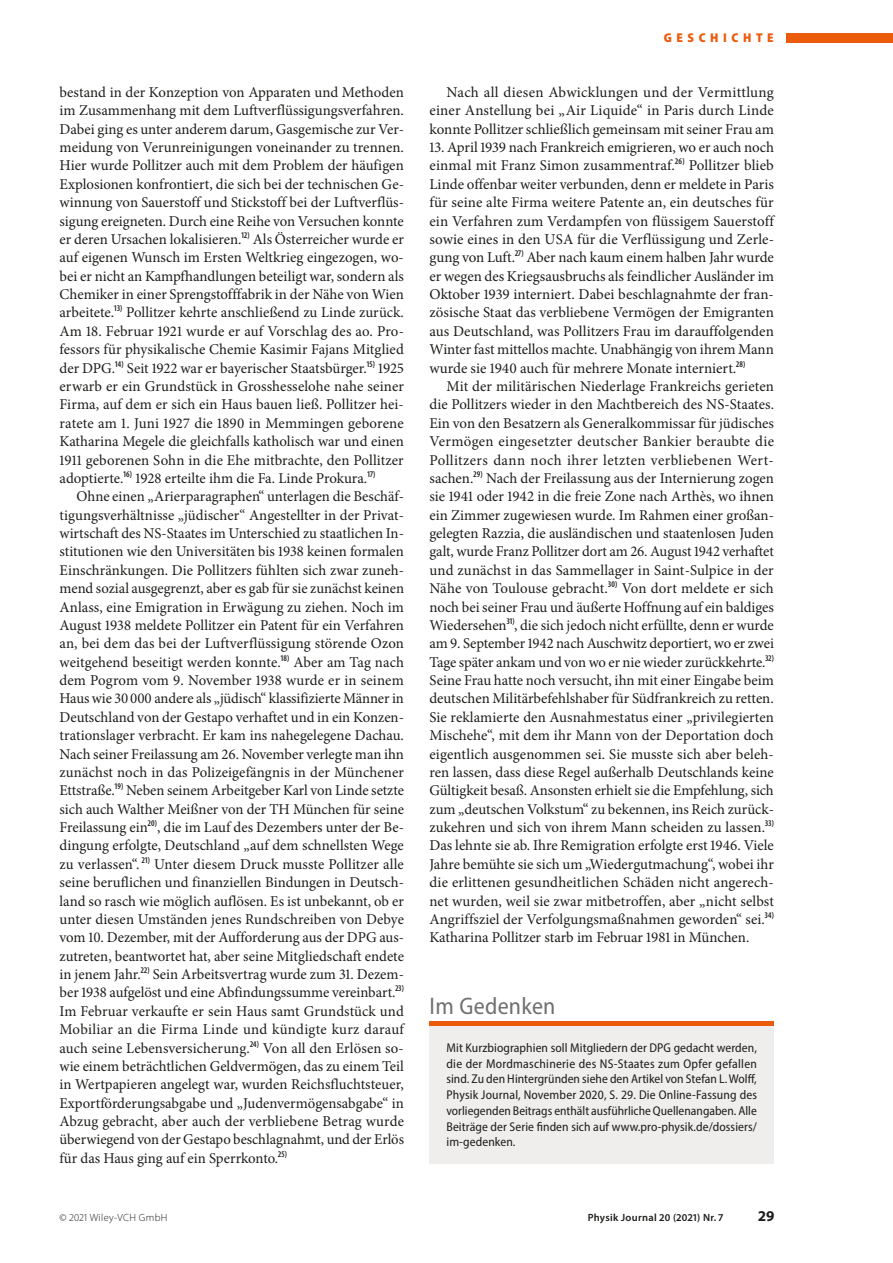
<style>
.page{position:relative;width:893px;height:1263px;background:#fff}
.page>*{position:absolute;margin:0;border:0;box-sizing:border-box;transform-origin:0 0}
.t1{font:semi-condensed 24px "Myriad Pro";letter-spacing:.01em;color:#70706f}
.t2{font:15px/18.3px "Minion Pro";color:#1d1d1b;text-align:justify}
.t3{font:700 15px "Myriad Pro";color:#1d1d1b}
.t4{font:semi-condensed 12.75px/15.8px "Myriad Pro";letter-spacing:.005em;color:#1d1d1b;text-align:justify}
.t5{font:900 semi-condensed 12.75px "Myriad Pro";letter-spacing:.36em;color:#ea5b0c}
.t6{font:600 10.5px "Myriad Pro";letter-spacing:.03em;color:#1d1d1b}
.t7{font:300 10.5px "Myriad Pro";letter-spacing:.03em;color:#1d1d1b}
</style>
<div class="page">
<div style="left:787px;top:33px;width:106px;height:9px;background:#ea5b0c"></div>
<div style="left:429px;top:1025px;width:345px;height:138px;background:#efeeec"></div>
<hr style="left:429px;top:1021px;width:345px;height:4px;background:#ea5b0c">
<p class="t2" style="left:60px;top:83px;width:346px">bestand in der Konzeption von Apparaten und Methoden im Zusammenhang mit dem Luftverflüssigungsverfahren.<br>Dabei ging es unter anderem darum, Gasgemische zur Ver&shy;meidung von Verunreinigungen voneinander zu trennen.<br>Hier wurde Pollitzer auch mit dem Problem der häufigen Explosionen konfrontiert, die sich bei der technischen Ge&shy;winnung von Sauerstoff und Stickstoff bei der Luftverflüs&shy;sigung ereigneten. Durch eine Reihe von Versuchen konnte er deren Ursachen lokalisieren.<sup>12)</sup> Als Österreicher wurde er auf eigenen Wunsch im Ersten Weltkrieg eingezogen, wo&shy;bei er nicht an Kampfhandlungen beteiligt war, sondern als Chemiker in einer Sprengstofffabrik in der Nähe von Wien arbeitete.<sup>13)</sup> Pollitzer kehrte anschließend zu Linde zurück.<br>Am 18. Februar 1921 wurde er auf Vorschlag des ao. Pro&shy;fessors für physikalische Chemie Kasimir Fajans Mitglied der DPG.<sup>14)</sup> Seit 1922 war er bayerischer Staatsbürger.<sup>15)</sup> 1925 erwarb er ein Grundstück in Grosshesselohe nahe seiner Firma, auf dem er sich ein Haus bauen ließ. Pollitzer hei&shy;ratete am 1. Juni 1927 die 1890 in Memmingen geborene Katharina Megele die gleichfalls katholisch war und einen 1911 geborenen Sohn in die Ehe mitbrachte, den Pollitzer adoptierte.<sup>16)</sup> 1928 erteilte ihm die Fa. Linde Prokura.<sup>17)</sup></p>
<p class="t2" style="left:60px;top:487px;width:346px;text-indent:17px">Ohne einen „Arierparagraphen“ unterlagen die Beschäf&shy;tigungsverhältnisse „jüdischer“ Angestellter in der Privat&shy;wirtschaft des NS-Staates im Unterschied zu staatlichen In&shy;stitutionen wie den Universitäten bis 1938 keinen formalen Einschränkungen. Die Pollitzers fühlten sich zwar zuneh&shy;mend sozial ausgegrenzt, aber es gab für sie zunächst keinen Anlass, eine Emigration in Erwägung zu ziehen. Noch im August 1938 meldete Pollitzer ein Patent für ein Verfahren an, bei dem das bei der Luftverflüssigung störende Ozon weitgehend beseitigt werden konnte.<sup>18)</sup> Aber am Tag nach dem Pogrom vom 9. November 1938 wurde er in seinem Haus wie 30 000 andere als „jüdisch“ klassifizierte Männer in Deutschland von der Gestapo verhaftet und in ein Konzen&shy;trationslager verbracht. Er kam ins nahegelegene Dachau.<br>Nach seiner Freilassung am 26. November verlegte man ihn zunächst noch in das Poli zeigefängnis in der Münchener Ettstraße.<sup>19)</sup> Neben seinem Arbeitgeber Karl von Linde setzte sich auch Walther Meißner von der TH München für seine Freilassung ein<sup>20)</sup>, die im Lauf des Dezembers unter der Be&shy;dingung erfolgte, Deutschland „auf dem schnellsten Wege zu verlassen“. <sup>21)</sup> Unter diesem Druck musste Pollitzer alle seine beruflichen und finanziellen Bindungen in Deutsch&shy;land so rasch wie möglich auflösen. Es ist unbekannt, ob er unter diesen Umständen jenes Rundschreiben von Debye vom 10. Dezember, mit der Aufforderung aus der DPG aus&shy;zutreten, beantwortet hat, aber seine Mitgliedschaft endete in jenem Jahr.<sup>22)</sup> Sein Arbeitsvertrag wurde zum 31. Dezem&shy;ber 1938 aufgelöst und eine Abfindungssumme vereinbart.<sup>23)<br></sup>Im Februar verkaufte er sein Haus samt Grundstück und Mobiliar an die Firma Linde und kündigte kurz darauf auch seine Lebensversicherung.<sup>24)</sup> Von all den Erlösen so&shy;wie einem beträchtlichen Geldvermögen, das zu einem Teil in Wertpapieren angelegt war, wurden Reichsfluchtsteuer, Exportförderungsabgabe und „Judenvermögensabgabe“ in Abzug gebracht, aber auch der verbliebene Betrag wurde überwiegend von der Gestapo beschlagnahmt, und der Erlös für das Haus ging auf ein Sperrkonto.<sup>25)</sup></p>
<p class="t5" style="left:664px;top:30px;width:111px">GESCHICHTE</p>
<p class="t2" style="left:429px;top:83px;width:346px;text-indent:17px">Nach all diesen Abwicklungen und der Vermittlung einer Anstellung bei „Air Liquide“ in Paris durch Linde konnte Pollitzer schließlich gemeinsam mit seiner Frau am</p>
<p class="t2" style="left:429px;top:138px;width:346px">13. April 1939 nach Frankreich emigrieren, wo er auch noch einmal mit Franz Simon zusammentraf.<sup>26)</sup> Pollitzer blieb Linde offenbar weiter verbunden, denn er meldete in Paris für seine alte Firma weitere Patente an, ein deutsches für ein Verfahren zum Verdampfen von flüssigem Sauerstoff sowie eines in den USA für die Verflüssigung und Zerle&shy;gung von Luft.<sup>27)</sup> Aber nach kaum einem halben Jahr wurde er wegen des Kriegsausbruchs als feindlicher Ausländer im Oktober 1939 interniert. Dabei beschlagnahmte der fran&shy;zösische Staat das verbliebene Vermögen der Emigranten aus Deutschland, was Pollitzers Frau im darauffolgenden Winter fast mittellos machte. Unabhängig von ihrem Mann wurde sie 1940 auch für mehrere Monate interniert.<sup>28)</sup></p>
<p class="t2" style="left:429px;top:377px;width:346px;text-indent:17px">Mit der militärischen Niederlage Frankreichs gerieten die Pollitzers wieder in den Machtbereich des NS-Staates.<br>Ein von den Besatzern als Generalkommissar für jüdisches Vermögen eingesetzter deutscher Bankier beraubte die Pollitzers dann noch ihrer letzten verbliebenen Wert&shy;sachen.<sup>29)</sup> Nach der Freilassung aus der Internierung zogen sie 1941 oder 1942 in die freie Zone nach Arthès, wo ihnen ein Zimmer zugewiesen wurde. Im Rahmen einer großan&shy;gelegten Razzia, die ausländischen und staatenlosen Juden galt, wurde Franz Pollitzer dort am 26. August 1942 verhaftet und zunächst in das Sammellager in Saint-Sulpice in der Nähe von Toulouse gebracht.<sup>30)</sup> Von dort meldete er sich noch bei seiner Frau und äußerte Hoffnung auf ein baldiges Wiedersehen<sup>31)</sup>, die sich jedoch nicht erfüllte, denn er wurde am 9. September 1942 nach Auschwitz deportiert, wo er zwei Tage später ankam und von wo er nie wieder zurückkehrte.<sup>32)<br></sup>Seine Frau hatte noch versucht, ihn mit einer Eingabe beim deutschen Militärbefehlshaber für Südfrankreich zu retten.<br>Sie reklamierte den Ausnahmestatus einer „privilegierten Mischehe“, mit dem ihr Mann von der Deportation doch eigentlich ausgenommen sei. Sie musste sich aber beleh&shy;ren lassen, dass diese Regel außer halb Deutschlands keine Gültig keit besaß. Ansonsten erhielt sie die Empfehlung, sich zum „deutschen Volkstum“ zu bekennen, ins Reich zurück&shy;zukehren und sich von ihrem Mann scheiden zu lassen.<sup>33)<br></sup>Das lehnte sie ab. Ihre Remigration erfolgte erst 1946. Viele Jahre bemühte sie sich um „Wiedergutmachung“, wobei ihr die erlittenen gesundheitlichen Schäden nicht angerech&shy;net wurden, weil sie zwar mitbetroffen, aber „nicht selbst Angriffsziel der Verfolgungsmaßnahmen geworden“ sei.<sup>34)<br></sup>Katharina Pollitzer starb im Februar 1981 in München.</p>
<h1 class="t1" style="left:429px;top:991px;width:128px">Im Gedenken</h1>
<p class="t4" style="left:446px;top:1039px;width:312px">Mit Kurzbiographien soll Mit gliedern der DPG gedacht werden, die der Mordmaschinerie des NS-Staates zum Opfer gefallen sind. Zu den Hintergründen siehe den Artikel von Stefan L. Wolff, Physik Journal, November 2020, S. 29. Die Online-Fassung des vorliegenden Beitrags enthält ausführliche Quellenangaben. Alle Beiträge der Serie finden sich auf www.pro-physik.de/dossiers/ im-gedenken.</p>
<p class="t7" style="left:60px;top:1211px;width:109px">© 2021 Wiley-VCH GmbH</p>
<p class="t6" style="left:588px;top:1211px;width:137px">Physik Journal 20 (2021) Nr. 7</p>
<p class="t3" style="left:758px;top:1206px;width:18px">29</p>
</div>
